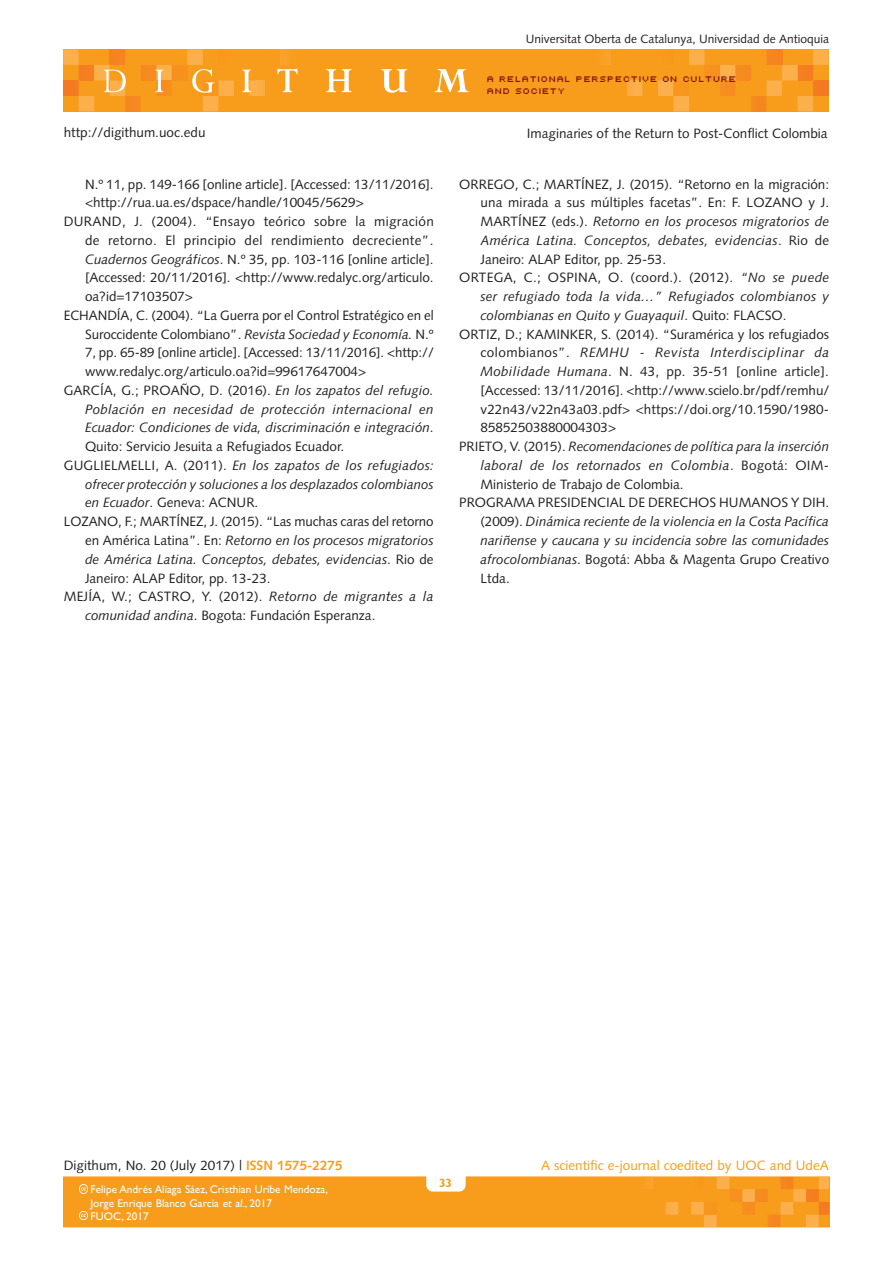
<style>
.page{position:relative;width:893px;height:1263px;background:#fff}
.page>*{position:absolute;margin:0;border:0;box-sizing:border-box;transform-origin:0 0}
._02_Bibliografia{font:13.5px/18.8px "Syntax LT";color:#231f20;text-align:justify}
._02_Bibliografia-2{font:italic 13.5px/18.8px "Syntax LT";color:#231f20;text-align:justify}
.t1{font:13.5px "Syntax LT";color:#f89c1c}
.t2{font:12px "Syntax LT";color:#231f20}
.t3{font:700 12px "Gill Sans";color:#f89c1c}
.t4{font:11.25px/13.5px "Gill Sans";color:#fff}
.t5{font:9px/12px "Uni 0554";color:#821316}
.s1{font-style:italic}
.s2{font-style:normal}
.s3{font-weight:700;color:#f89c1c}
</style>
<div class="page">
<div style="left:63px;top:49px;width:766px;height:62px;background:#f89c1c"></div>
<hr style="left:265px;top:49px;width:1px;height:62px;background:#faab40">
<hr style="left:278px;top:49px;width:2px;height:62px;background:#f9a430">
<hr style="left:625px;top:49px;width:2px;height:62px;background:#faab40">
<hr style="left:612px;top:49px;width:1px;height:62px;background:#f9a430">
<svg style="left:605px;top:49px;width:6px;height:16px"></svg>
<svg style="left:627px;top:49px;width:202px;height:62px"></svg>
<hr style="left:815px;top:80px;width:4px;height:16px;background:#f47b21">
<hr style="left:819px;top:80px;width:3px;height:16px;background:#f47a21">
<hr style="left:822px;top:80px;width:3px;height:16px;background:#f47921">
<hr style="left:825px;top:80px;width:4px;height:16px;background:#f47921">
<svg style="left:63px;top:49px;width:202px;height:62px"></svg>
<svg style="left:277px;top:49px;width:21px;height:43px"></svg>
<svg style="left:326px;top:69px;width:26px;height:23px"></svg>
<svg style="left:381px;top:69px;width:26px;height:24px"></svg>
<svg style="left:434px;top:69px;width:35px;height:23px"></svg>
<hr style="left:829px;top:1177px;width:1px;height:50px;background:#f47921">
<svg style="left:64px;top:1177px;width:765px;height:50px;background:#f89d21"></svg>
<p class="t2" style="left:526px;top:32px;width:305px">Universitat Oberta de Catalunya, Universidad de Antioquia</p>
<p class="t5" style="left:488px;top:72px;width:251px">A RELATIONAL PERSPECTIVE ON CULTURE<br>AND SOCIETY</p>
<p class="_02_Bibliografia" style="left:64px;top:123px;width:143px">http://digithum.uoc.edu</p>
<p class="_02_Bibliografia" style="left:527px;top:124px;width:302px">Imaginaries of the Return to Post-Conflict Colombia</p>
<p class="_02_Bibliografia" style="left:85px;top:175px;width:350px">N.º 11, pp. 149-166 [online article]. [Accessed: 13/11/2016]. &lt;http://rua.ua.es/dspace/handle/10045/5629&gt;</p>
<p class="_02_Bibliografia" style="left:85px;top:212px;width:350px;text-indent:-21px">DURAND, J. (2004). “Ensayo teórico sobre la migración de retorno. El principio del rendimiento decreciente”.<br><span class="s1">Cuadernos Geográficos</span>. N.º 35, pp. 103-116 [online article]. [Accessed: 20/11/2016]. &lt;http://www.redalyc.org/articulo. oa?id=17103507&gt;</p>
<p class="_02_Bibliografia" style="left:85px;top:306px;width:350px;text-indent:-21px">ECHANDÍA, C. (2004). “La Guerra por el Control Estratégico en el Suroccidente Colombiano”. <span class="s1">Revista Sociedad y Economía.</span> N.º 7, pp. 65-89 [online article]. [Accessed: 13/11/2016]. &lt;http:// www.redalyc.org/articulo.oa?id=99617647004&gt;</p>
<p class="_02_Bibliografia-2" style="left:85px;top:381px;width:350px;text-indent:-21px"><span class="s2">GARCÍA, G.; PROAÑO, D. (2016).</span> En los zapatos del refugio.<br>Población en necesidad de protección internacional en Ecuador: Condiciones de vida, discriminación e integración<span class="s2">.<br>Quito: Servicio Jesuita a Refugiados Ecuador.</span></p>
<p class="_02_Bibliografia-2" style="left:85px;top:456px;width:350px;text-indent:-21px"><span class="s2">GUGLIELMELLI, A. (2011).</span> En los zapatos de los refugiados: ofrecer protección y soluciones a los desplazados colombianos en Ecuador<span class="s2">. Geneva: ACNUR.</span></p>
<p class="_02_Bibliografia" style="left:85px;top:512px;width:350px;text-indent:-21px">LOZANO, F.; MARTÍNEZ, J. (2015). “Las muchas caras del retorno en América Latina”. En: <span class="s1">Retorno en los procesos migratorios de América Latina. Conceptos, debates, evidencias</span>. Rio de Janeiro: ALAP Editor, pp. 13-23.</p>
<p class="_02_Bibliografia" style="left:85px;top:587px;width:350px;text-indent:-21px">MEJÍA, W.; CASTRO, Y. (2012). <span class="s1">Retorno de migrantes a la comunidad andina</span>. Bogota: Fundación Esperanza.</p>
<p class="_02_Bibliografia" style="left:480px;top:175px;width:350px;text-indent:-21px">ORREGO, C.; MARTÍNEZ, J. (2015). “Retorno en la migración: una mirada a sus múltiples facetas”. En: F. LOZANO y J.<br>MARTÍNEZ (eds.). <span class="s1">Retorno en los procesos migratorios de América Latina. Conceptos, debates, evidencias</span>. Rio de Janeiro: ALAP Editor, pp. 25-53.</p>
<p class="_02_Bibliografia-2" style="left:480px;top:268px;width:350px;text-indent:-21px"><span class="s2">ORTEGA, C.; OSPINA, O. (coord.). (2012).</span> “No se puede ser refugiado toda la vida…” Refugiados colombianos y colombianas en Quito y Guayaquil<span class="s2">. Quito: FLACSO.</span></p>
<p class="_02_Bibliografia" style="left:480px;top:325px;width:350px;text-indent:-21px">ORTIZ, D.; KAMINKER, S. (2014). “Suramérica y los refugiados colombianos”. <span class="s1">REMHU - Revista Interdisciplinar da Mobilidade Humana</span>. N. 43, pp. 35-51 [online article]. [Accessed: 13/11/2016]. &lt;http://www.scielo.br/pdf/remhu/ v22n43/v22n43a03.pdf&gt; &lt;https://doi.org/10.1590/1980- 85852503880004303&gt;</p>
<p class="_02_Bibliografia-2" style="left:480px;top:437px;width:350px;text-indent:-21px"><span class="s2">PRIETO, V. (2015).</span> Recomendaciones de política para la inserción laboral de los retornados en Colombia<span class="s2">. Bogotá: OIM-Ministerio de Trabajo de Colombia.</span></p>
<p class="_02_Bibliografia-2" style="left:480px;top:493px;width:350px;text-indent:-21px"><span class="s2">PROGRAMA PRESIDENCIAL DE DERECHOS HUMANOS Y DIH. (2009).</span> Dinámica reciente de la violencia en la Costa Pacífica nariñense y caucana y su incidencia sobre las comunidades afrocolombianas<span class="s2">. Bogotá: Abba &amp; Magenta Grupo Creativo Ltda.</span></p>
<p class="_02_Bibliografia" style="left:64px;top:1156px;width:280px">Digithum, No. 20 (July 2017) | <span class="s3">ISSN 1575-2275</span></p>
<p class="t1" style="left:541px;top:1157px;width:289px">A scientific e-journal coedited by UOC and UdeA</p>
<p class="t3" style="left:439px;top:1176px;width:15px">33</p>
<p class="t4" style="left:91px;top:1183px;width:239px">Felipe Andrés Aliaga Sáez, Cristhian Uribe Mendoza,<br>Jorge Enrique Blanco García et al., 2017<br>FUOC, 2017</p>
</div>
